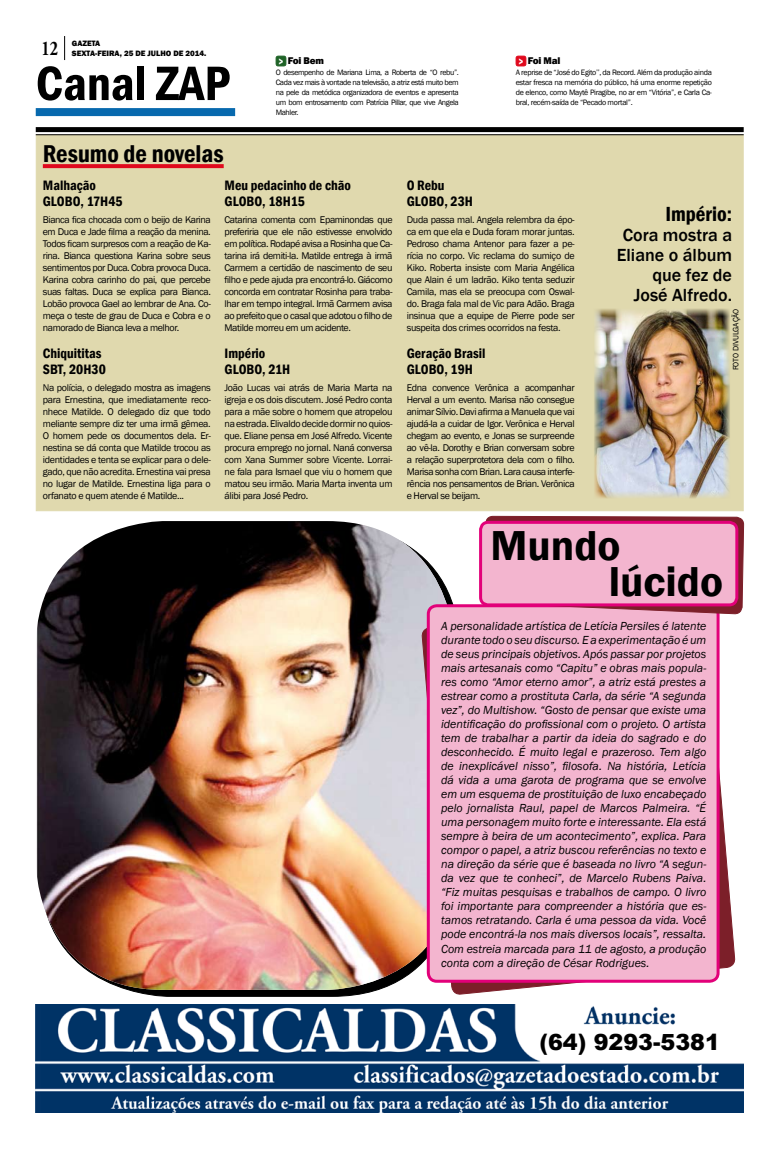
<style>
.page{position:relative;width:780px;height:1149px;background:#fff}
.page>*{position:absolute;margin:0;border:0;box-sizing:border-box;transform-origin:0 0}
.t1{font:600 condensed 50px "Franklin Gothic";color:#000}
.t2{font:600 43px/36px "Franklin Gothic";color:#000}
.t3{font:600 condensed 25px "Franklin Gothic";color:#000}
.t4{font:900 22.2px "Arial";color:#000}
.t5{font:600 condensed 21px "Franklin Gothic";color:#000}
.t6{font:700 20.8px "Adobe Garamond Pro";color:#000;scale:.77 1}
.t7{font:500 18px/20px "Franklin Gothic";color:#000;text-align:right}
.t8{font:600 condensed 14px/16px "Franklin Gothic";color:#000}
.t9{font:italic 12px/14px "Franklin Gothic";color:#000;text-align:justify}
.t10{font:10px/12px "Franklin Gothic";letter-spacing:-.04em;color:#000;text-align:justify}
.t11{font:800 10px "Franklin Gothic";letter-spacing:-.02em;color:#000}
.t12{font:8px/10px "Franklin Gothic";letter-spacing:-.04em;color:#000;text-align:justify}
.t13{font:800 8px/10px "Franklin Gothic";color:#000}
.s1{font-family:"Arial";font-weight:900;color:#fff}
</style>
<div class="page">
<img style="left:36px;top:521px;width:369px;height:468px">
<svg style="left:405px;top:511px;width:331px;height:483px"></svg>
<div style="left:428px;top:605px;width:290px;height:375px;background:#f3b5cf;border-radius:9px"></div>
<div style="left:427px;top:604px;width:292px;height:378px;border:3px solid #e20079;border-radius:9px"></div>
<svg style="left:477px;top:495px;width:268px;height:129px"></svg>
<div style="left:480px;top:522px;width:256px;height:82px;background:#f3b5cf;border-radius:8px"></div>
<div style="left:479px;top:520px;width:259px;height:86px;border:3px solid #e20079;border-radius:8px"></div>
<div style="left:36px;top:134px;width:707px;height:377px;background:#e0d9ae;border:1px solid #e0d9ae"></div>
<svg style="left:43px;top:164px;width:181px;height:4px"></svg>
<img style="left:603px;top:318px;width:116px;height:169px">
<svg style="left:603px;top:487px;width:116px;height:11px"></svg>
<svg style="left:594px;top:318px;width:9px;height:180px;background:#bdbbaa"></svg>
<img style="left:719px;top:318px;width:11px;height:180px">
<svg style="left:596px;top:308px;width:134px;height:10px"></svg>
<svg style="left:64px;top:36px;width:1px;height:24px"></svg>
<div style="left:36px;top:108px;width:199px;height:8px;background:#0769ae"></div>
<div style="left:276px;top:56px;width:10px;height:10px;background:#1f6327;border-radius:2px"></div>
<div style="left:276px;top:56px;width:10px;height:10px;border:1px solid #1f6327;border-radius:2px"></div>
<div style="left:516px;top:56px;width:10px;height:10px;background:#e0091d;border-radius:2px"></div>
<div style="left:515px;top:56px;width:11px;height:10px;border:1px solid #e0091d;border-radius:2px"></div>
<div style="left:36px;top:127px;width:707px;height:5px;background:#000"></div>
<hr style="left:36px;top:134px;width:707px;height:1px;background:#000">
<img style="left:36px;top:1004px;width:707px;height:108px">
<h3 class="t6" style="left:41px;top:36px;width:23px">12</h3>
<p class="t13" style="left:72px;top:38px;width:136px">GAZETA<br>SEXTA-FEIRA, 25 DE JULHO DE 2014.</p>
<h1 class="t1" style="left:36px;top:50px;width:196px">Canal ZAP</h1>
<p class="t12" style="left:276px;top:67px;width:185px">O desempenho de Mariana Lima, a Roberta de “O rebu”.<br>Cada vez mais à vontade na televisão, a atriz está muito bem na pele da metódica organizadora de eventos e apresenta um bom entrosamento com Patrícia Pillar, que vive Angela Mahler.</p>
<p class="t11" style="left:279px;top:55px;width:47px"><span class="s1">&gt;</span> Foi Bem</p>
<p class="t11" style="left:518px;top:55px;width:43px"><span class="s1">&gt;</span> Foi Mal</p>
<p class="t12" style="left:515px;top:67px;width:198px">A reprise de “José do Egito’’, da Record. Além da produção ainda estar fresca na memória do público, há uma enorme repetição de elenco, como Maytê Piragibe, no ar em “Vitória”, e Carla Ca&shy;bral, recém-saída de “Pecado mortal”.</p>
<h3 class="t3" style="left:43px;top:136px;width:182px">Resumo de novelas</h3>
<h3 class="t8" style="left:43px;top:177px;width:81px">Malhação<br>GLOBO, 17H45</h3>
<p class="t10" style="left:43px;top:214px;width:169px">Bianca fica chocada com o beijo de Karina em Duca e Jade filma a reação da menina.<br>Todos ficam surpresos com a reação de Ka&shy;rina. Bianca questiona Karina sobre seus sentimentos por Duca. Cobra provoca Duca.<br>Karina cobra carinho do pai, que percebe suas faltas. Duca se explica para Bianca.<br>Lobão provoca Gael ao lembrar de Ana. Co&shy;meça o teste de grau de Duca e Cobra e o namorado de Bianca leva a melhor.</p>
<h3 class="t8" style="left:43px;top:345px;width:65px">Chiquititas<br>SBT, 20H30</h3>
<p class="t10" style="left:43px;top:382px;width:169px">Na polícia, o delegado mostra as imagens para Ernestina, que imediatamente reco&shy;nhece Matilde. O delegado diz que todo meliante sempre diz ter uma irmã gêmea.<br>O homem pede os documentos dela. Er&shy;nestina se dá conta que Matilde trocou as identidades e tenta se explicar para o dele&shy;gado, que não acredita. Ernestina vai presa no lugar de Matilde. Ernestina liga para o orfanato e quem atende é Matilde...</p>
<h3 class="t8" style="left:224px;top:177px;width:128px">Meu pedacinho de chão<br>GLOBO, 18H15</h3>
<p class="t10" style="left:224px;top:214px;width:169px">Catarina comenta com Epaminondas que preferiria que ele não estivesse envolvido em política. Rodapé avisa a Rosinha que Ca&shy;tarina irá demiti-la. Matilde entrega à irmã Carmem a certidão de nascimento de seu filho e pede ajuda pra encontrá-lo. Giácomo concorda em contratar Rosinha para traba&shy;lhar em tempo integral. Irmã Carmem avisa ao prefeito que o casal que adotou o filho de Matilde morreu em um acidente.</p>
<h3 class="t8" style="left:224px;top:345px;width:67px">Império<br>GLOBO, 21H</h3>
<p class="t10" style="left:224px;top:382px;width:169px">João Lucas vai atrás de Maria Marta na igreja e os dois discutem. José Pedro conta para a mãe sobre o homem que atropelou na estrada. Elivaldo decide dormir no quios&shy;que. Eliane pensa em José Alfredo. Vicente procura emprego no jornal. Naná conversa com Xana Summer sobre Vicente. Lorrai&shy;ne fala para Ismael que viu o homem que matou seu irmão. Maria Marta inventa um álibi para José Pedro.</p>
<h3 class="t8" style="left:407px;top:177px;width:68px">O Rebu<br>GLOBO, 23H</h3>
<p class="t10" style="left:407px;top:214px;width:169px">Duda passa mal. Angela relembra da épo&shy;ca em que ela e Duda foram morar juntas.<br>Pedroso chama Antenor para fazer a pe&shy;rícia no corpo. Vic reclama do sumiço de Kiko. Roberta insiste com Maria Angélica que Alain é um ladrão. Kiko tenta seduzir Camila, mas ela se preocupa com Oswal&shy;do. Braga fala mal de Vic para Adão. Braga insinua que a equipe de Pierre pode ser suspeita dos crimes ocorridos na festa.</p>
<h3 class="t8" style="left:407px;top:345px;width:80px">Geração Brasil<br>GLOBO, 19H</h3>
<p class="t10" style="left:407px;top:382px;width:169px">Edna convence Verônica a acompanhar Herval a um evento. Marisa não consegue animar Sílvio. Davi afirma a Manuela que vai ajudá-la a cuidar de Igor. Verônica e Herval chegam ao evento, e Jonas se surpreende ao vê-la. Dorothy e Brian conversam sobre a relação superprotetora dela com o filho.<br>Marisa sonha com Brian. Lara causa interfe&shy;rência nos pensamentos de Brian. Verônica e Herval se beijam.</p>
<h3 class="t5" style="left:665px;top:200px;width:68px">Império:</h3>
<h3 class="t7" style="left:617px;top:225px;width:117px">Cora mostra a<br>Eliane o álbum que fez de<br>José Alfredo.</h3>
<p class="t12" style="left:731px;top:370px;width:62px;rotate:-90deg">foto divulgação</p>
<h2 class="t2" style="left:608px;top:528px;width:116px;text-indent:-118px">Mundo lúcido</h2>
<p class="t9" style="left:441px;top:619px;width:267px">A personalidade artística de Letícia Persiles é latente durante todo o seu discurso. E a experimentação é um de seus principais objetivos. Após passar por projetos mais artesanais como “Capitu” e obras mais popula&shy;res como “Amor eterno amor”, a atriz está prestes a estrear como a prostituta Carla, da série “A segunda vez”, do Multishow. “Gosto de pensar que existe uma identificação do profissional com o projeto. O artista tem de trabalhar a partir da ideia do sagrado e do desconhecido. É muito legal e prazeroso. Tem algo de inexplicável nisso”, filosofa. Na história, Letícia dá vida a uma garota de programa que se envolve em um esquema de prostituição de luxo encabeçado pelo jornalista Raul, papel de Marcos Palmeira. “É uma personagem muito forte e interessante. Ela está sempre à beira de um acontecimento”, explica. Para compor o papel, a atriz buscou referências no texto e na direção da série que é baseada no livro “A segun&shy;da vez que te conheci”, de Marcelo Rubens Paiva. “Fiz muitas pesquisas e trabalhos de campo. O livro foi importante para compreender a história que es&shy;tamos retratando. Carla é uma pessoa da vida. Você pode encontrá-la nos mais diversos locais”, ressalta.<br>Com estreia marcada para 11 de agosto, a produção conta com a direção de César Rodrigues.</p>
<h3 class="t4" style="left:539px;top:1026px;width:182px">(64) 9293-5381</h3>
</div>
